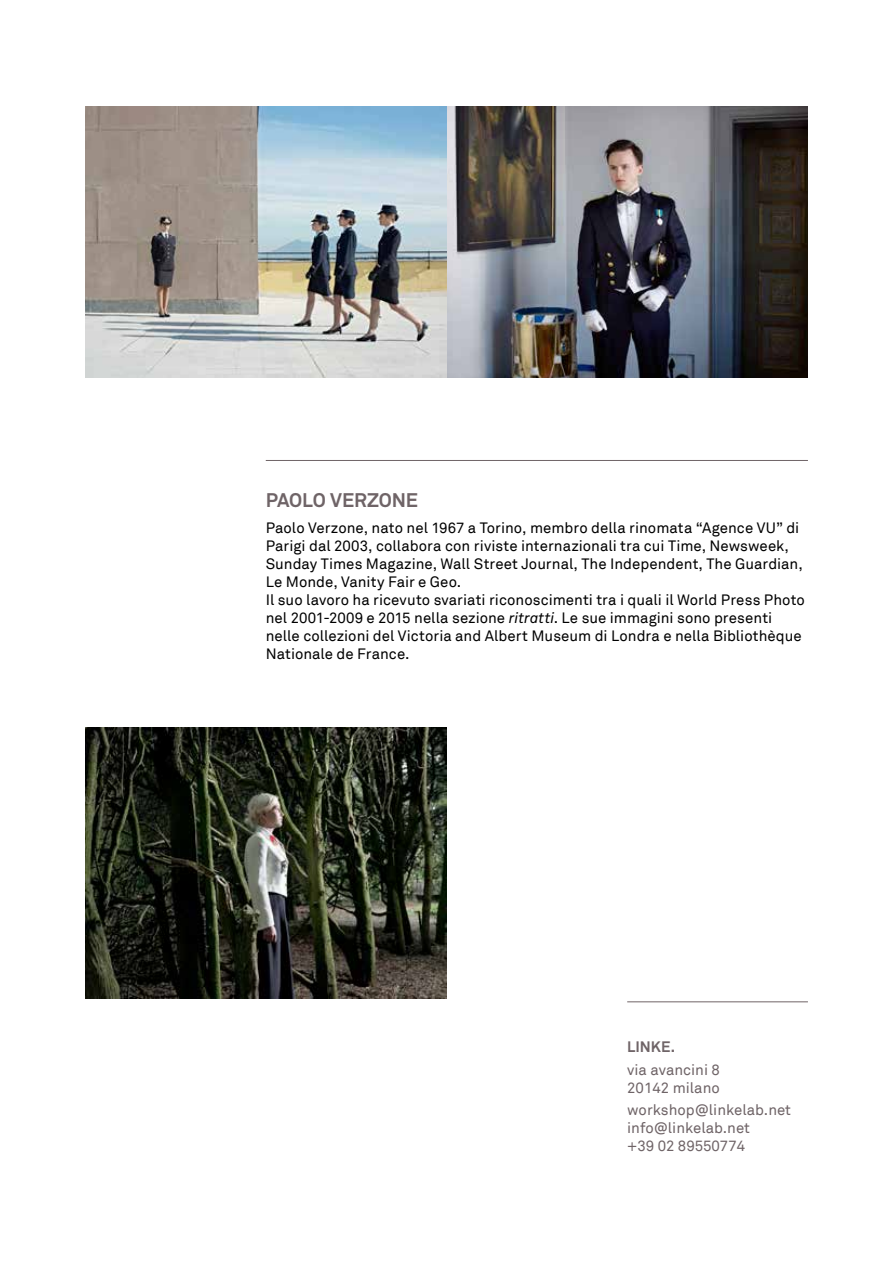
<style>
.page{position:relative;width:893px;height:1263px;background:#fff}
.page>*{position:absolute;margin:0;border:0;box-sizing:border-box;transform-origin:0 0}
.t1{font:700 19.5px "Akkurat";letter-spacing:-.01em;color:#6f6467}
.t2{font:15px/18px "Akkurat";color:#000}
.t3{font:15px/18px "Akkurat";color:#6f6467}
.t4{font:700 15px "Akkurat";color:#6f6467}
.s1{font-style:italic}
</style>
<div class="page">
<img style="left:85px;top:106px;width:723px;height:271px">
<img style="left:85px;top:727px;width:361px;height:271px">
<hr style="left:266px;top:460px;width:542px;height:1px;background:#6f6467">
<hr style="left:627px;top:1001px;width:181px;height:1px;background:#6f6467">
<h1 class="t1" style="left:266px;top:488px;width:139px">PAOLO VERZONE</h1>
<p class="t2" style="left:266px;top:520px;width:541px">Paolo Verzone, nato nel 1967 a Torino, membro della rinomata “Agence VU” di Parigi dal 2003, collabora con riviste internazionali tra cui Time, Newsweek, Sunday Times Magazine, Wall Street Journal, The Independent, The Guardian, Le Monde, Vanity Fair e Geo.<br>Il suo lavoro ha ricevuto svariati riconoscimenti tra i quali il World Press Photo nel 2001-2009 e 2015 nella sezione <span class="s1">ritratti</span>. Le sue immagini sono presenti nelle collezioni del Victoria and Albert Museum di Londra e nella Bibliothèque Nationale de France.</p>
<p class="t4" style="left:627px;top:1038px;width:50px">LINKE.</p>
<p class="t3" style="left:627px;top:1061px;width:94px">via avancini 8<br>20142 milano</p>
<p class="t3" style="left:627px;top:1101px;width:165px">workshop@linkelab.net info@linkelab.net<br>+39 02 89550774</p>
</div>
